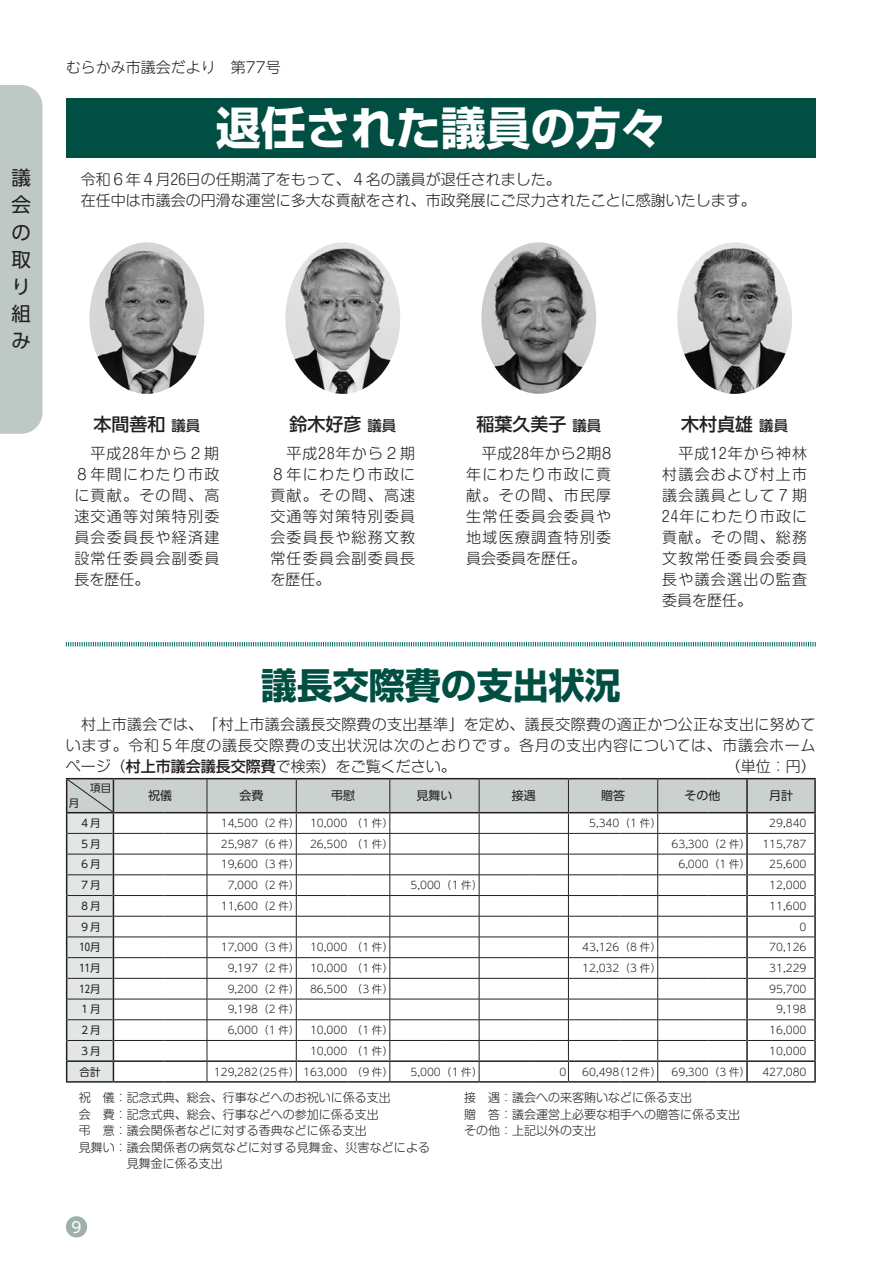
<style>
.page{position:relative;width:893px;height:1263px;background:#fff}
.page>*{position:absolute;margin:0;border:0;box-sizing:border-box;transform-origin:0 0}
.t1{font:700 45px "Shin Go Pr 6 N";color:#fff}
.Y本文-基本2024{font:700 36px "Shin Go Pr 6 N";color:#014e42}
.柱-UDゴシック{font:19.5px/27.2px "UD Shin Go Pr 6 N";color:#231f20}
.Y本文-基本2024-2{font:500 18px "UD Shin Go Pr 6 N";color:#231f20}
.Y本文-基本2024-3{font:300 15px/21px "Shin M Go Pr 6 N";letter-spacing:.04em;color:#231f20;text-align:justify}
.Y本文-基本2024-4{font:300 15px "Shin M Go Pr 6 N";color:#231f20}
.t2{font:300 15px "UD Shin M Go Pr 6 N";color:#231f20}
.t3{font:15px "UD Shin M Go Pr 6 N";color:#fff}
.Y本文-基本2024-5{font:500 14.4px "UD Shin Go Pr 6 N";color:#231f20}
.Y本文-基本2024-6{font:300 12px/16.5px "Shin M Go Pr 6 N";color:#231f20}
.t4{font:12px "UD Shin Go Pr 6 N";color:#231f20}
.t5{font:300 10.5px "UD Shin M Go Pr 6 N";color:#231f20}
.t6{font:10.5px "UD Shin Go Pr 6 N";color:#231f20}
.s1{font-family:"Shin Go Pr 6 N";font-weight:500}
</style>
<div class="page">
<div style="left:0;top:85px;width:43px;height:349px;background:#bec8c5"></div>
<div style="left:66px;top:1216px;width:21px;height:21px;background:#9eb0aa;border-radius:50%"></div>
<hr style="left:66px;top:778px;width:47px;height:1px;background:#231f20">
<hr style="left:113px;top:778px;width:51px;height:1px;background:#231f20">
<hr style="left:164px;top:778px;width:43px;height:1px;background:#231f20">
<hr style="left:207px;top:778px;width:51px;height:1px;background:#231f20">
<hr style="left:258px;top:778px;width:38px;height:1px;background:#231f20">
<hr style="left:296px;top:778px;width:51px;height:1px;background:#231f20">
<hr style="left:347px;top:778px;width:43px;height:1px;background:#231f20">
<hr style="left:390px;top:778px;width:51px;height:1px;background:#231f20">
<hr style="left:441px;top:778px;width:38px;height:1px;background:#231f20">
<hr style="left:479px;top:778px;width:51px;height:1px;background:#231f20">
<hr style="left:530px;top:778px;width:38px;height:1px;background:#231f20">
<hr style="left:568px;top:778px;width:51px;height:1px;background:#231f20">
<hr style="left:619px;top:778px;width:39px;height:1px;background:#231f20">
<hr style="left:658px;top:778px;width:51px;height:1px;background:#231f20">
<hr style="left:709px;top:778px;width:38px;height:1px;background:#231f20">
<hr style="left:747px;top:778px;width:69px;height:1px;background:#231f20">
<hr style="left:66px;top:1081px;width:47px;height:2px;background:#231f20">
<hr style="left:113px;top:1081px;width:51px;height:2px;background:#231f20">
<hr style="left:164px;top:1081px;width:43px;height:2px;background:#231f20">
<hr style="left:207px;top:1081px;width:51px;height:2px;background:#231f20">
<hr style="left:258px;top:1081px;width:38px;height:2px;background:#231f20">
<hr style="left:296px;top:1081px;width:51px;height:2px;background:#231f20">
<hr style="left:347px;top:1081px;width:43px;height:2px;background:#231f20">
<hr style="left:390px;top:1081px;width:51px;height:2px;background:#231f20">
<hr style="left:441px;top:1081px;width:38px;height:2px;background:#231f20">
<hr style="left:479px;top:1081px;width:51px;height:2px;background:#231f20">
<hr style="left:530px;top:1081px;width:38px;height:2px;background:#231f20">
<hr style="left:568px;top:1081px;width:51px;height:2px;background:#231f20">
<hr style="left:619px;top:1081px;width:39px;height:2px;background:#231f20">
<hr style="left:658px;top:1081px;width:51px;height:2px;background:#231f20">
<hr style="left:709px;top:1081px;width:38px;height:2px;background:#231f20">
<hr style="left:747px;top:1081px;width:69px;height:2px;background:#231f20">
<svg style="left:66px;top:779px;width:750px;height:303px"></svg>
<div style="left:66px;top:98px;width:750px;height:59px;background:#014e42"></div>
<img style="left:677px;top:242px;width:115px;height:152px">
<img style="left:481px;top:242px;width:115px;height:152px">
<img style="left:285px;top:242px;width:115px;height:152px">
<img style="left:89px;top:242px;width:115px;height:152px">
<svg style="left:65px;top:642px;width:751px;height:5px"></svg>
<p class="柱-UDゴシック" style="left:12px;top:164px;width:21px">議会の取り組み</p>
<h3 class="t2" style="left:66px;top:55px;width:216px">むらかみ市議会だより　第77号</h3>
<p class="t1" style="left:216px;top:92px;width:451px">退任された議員の方々</p>
<p class="Y本文-基本2024-4" style="left:66px;top:167px;width:497px">　令和６年４月26日の任期満了をもって、４名の議員が退任されました。</p>
<p class="Y本文-基本2024-4" style="left:66px;top:188px;width:692px">　在任中は市議会の円滑な運営に多大な貢献をされ、市政発展にご尽力されたことに感謝いたします。</p>
<p class="Y本文-基本2024-2" style="left:93px;top:409px;width:74px">本間善和</p>
<p class="Y本文-基本2024-3" style="left:74px;top:442px;width:146px">　平成28年から２期８年間にわたり市政に貢献。その間、高速交通等対策特別委員会委員長や経済建設常任委員会副委員長を歴任。</p>
<p class="Y本文-基本2024-5" style="left:171px;top:414px;width:30px">議員</p>
<p class="Y本文-基本2024-2" style="left:289px;top:409px;width:73px">鈴木好彦</p>
<p class="Y本文-基本2024-3" style="left:270px;top:442px;width:146px">　平成28年から２期８年にわたり市政に貢献。その間、高速交通等対策特別委員会委員長や総務文教常任委員会副委員長を歴任。</p>
<p class="Y本文-基本2024-5" style="left:367px;top:414px;width:30px">議員</p>
<p class="Y本文-基本2024-2" style="left:476px;top:409px;width:91px">稲葉久美子</p>
<p class="Y本文-基本2024-3" style="left:466px;top:442px;width:146px">　平成28年から2期8年にわたり市政に貢献。その間、市民厚生常任委員会委員や地域医療調査特別委員会委員を歴任。</p>
<p class="Y本文-基本2024-5" style="left:572px;top:414px;width:30px">議員</p>
<p class="Y本文-基本2024-2" style="left:681px;top:409px;width:73px">木村貞雄</p>
<p class="Y本文-基本2024-3" style="left:662px;top:442px;width:146px">　平成12年から神林村議会および村上市議会議員として７期24年にわたり市政に貢献。その間、総務文教常任委員会委員長や議会選出の監査委員を歴任。</p>
<p class="Y本文-基本2024-5" style="left:759px;top:414px;width:30px">議員</p>
<p class="Y本文-基本2024" style="left:261px;top:657px;width:361px">議長交際費の支出状況</p>
<p class="Y本文-基本2024-3" style="left:66px;top:713px;width:751px;text-align:right">　村上市議会では、「村上市議会議長交際費の支出基準」を定め、議長交際費の適正かつ公正な支出に努めています。令和５年度の議長交際費の支出状況は次のとおりです。各月の支出内容については、市議会ホーム（単位：円(</p>
<p class="Y本文-基本2024-4" style="left:66px;top:754px;width:392px">ページ（<span class="s1">村上市議会議長交際費</span>で検索）をご覧ください。</p>
<p class="t6" style="left:90px;top:780px;width:23px">項目</p>
<p class="t4" style="left:240px;top:786px;width:25px">会費</p>
<p class="t4" style="left:416px;top:786px;width:37px">見舞い</p>
<p class="t4" style="left:601px;top:786px;width:25px">贈答</p>
<p class="t4" style="left:148px;top:786px;width:25px">祝儀</p>
<p class="t4" style="left:512px;top:786px;width:25px">接遇</p>
<p class="t4" style="left:331px;top:786px;width:25px">弔慰</p>
<p class="t4" style="left:684px;top:786px;width:37px">その他</p>
<p class="t4" style="left:769px;top:786px;width:25px">月計</p>
<p class="t6" style="left:69px;top:795px;width:12px">月</p>
<p class="t6" style="left:80px;top:814px;width:23px">４月</p>
<p class="t5" style="left:221px;top:814px;width:80px">14,500（2 件）</p>
<p class="t5" style="left:310px;top:814px;width:84px">10,000 （1 件）</p>
<p class="t5" style="left:589px;top:814px;width:73px">5,340（1 件(</p>
<p class="t5" style="left:769px;top:814px;width:39px">29,840</p>
<p class="t6" style="left:80px;top:835px;width:23px">５月</p>
<p class="t5" style="left:221px;top:835px;width:80px">25,987（6 件）</p>
<p class="t5" style="left:310px;top:835px;width:84px">26,500 （1 件）</p>
<p class="t5" style="left:671px;top:835px;width:80px">63,300（2 件(</p>
<p class="t5" style="left:762px;top:835px;width:46px">115,787</p>
<p class="t6" style="left:80px;top:856px;width:23px">６月</p>
<p class="t5" style="left:221px;top:856px;width:80px">19,600（3 件）</p>
<p class="t5" style="left:678px;top:856px;width:73px">6,000（1 件(</p>
<p class="t5" style="left:769px;top:856px;width:39px">25,600</p>
<p class="t6" style="left:80px;top:877px;width:23px">７月</p>
<p class="t5" style="left:228px;top:877px;width:73px">7,000（2 件）</p>
<p class="t5" style="left:410px;top:877px;width:73px">5,000（1 件(</p>
<p class="t5" style="left:769px;top:877px;width:39px">12,000</p>
<p class="t6" style="left:80px;top:897px;width:23px">８月</p>
<p class="t5" style="left:221px;top:897px;width:80px">11,600（2 件(</p>
<p class="t5" style="left:769px;top:897px;width:39px">11,600</p>
<p class="t6" style="left:80px;top:918px;width:23px">９月</p>
<p class="t5" style="left:800px;top:918px;width:8px">0</p>
<p class="t6" style="left:80px;top:939px;width:23px">１０月</p>
<p class="t5" style="left:221px;top:939px;width:80px">17,000（3 件）</p>
<p class="t5" style="left:310px;top:939px;width:84px">10,000 （1 件）</p>
<p class="t5" style="left:582px;top:939px;width:80px">43,126（8 件(</p>
<p class="t5" style="left:769px;top:939px;width:39px">70,126</p>
<p class="t6" style="left:80px;top:959px;width:23px">１１月</p>
<p class="t5" style="left:228px;top:959px;width:73px">9,197（2 件）</p>
<p class="t5" style="left:310px;top:959px;width:84px">10,000 （1 件）</p>
<p class="t5" style="left:582px;top:959px;width:80px">12,032（3 件(</p>
<p class="t5" style="left:769px;top:959px;width:39px">31,229</p>
<p class="t6" style="left:80px;top:980px;width:23px">１２月</p>
<p class="t5" style="left:228px;top:980px;width:73px">9,200（2 件）</p>
<p class="t5" style="left:310px;top:980px;width:84px">86,500 （3 件(</p>
<p class="t5" style="left:769px;top:980px;width:39px">95,700</p>
<p class="t6" style="left:80px;top:1001px;width:23px">１月</p>
<p class="t5" style="left:228px;top:1001px;width:73px">9,198（2 件(</p>
<p class="t5" style="left:776px;top:1001px;width:32px">9,198</p>
<p class="t6" style="left:80px;top:1021px;width:23px">２月</p>
<p class="t5" style="left:228px;top:1021px;width:73px">6,000（1 件）</p>
<p class="t5" style="left:310px;top:1021px;width:84px">10,000 （1 件(</p>
<p class="t5" style="left:769px;top:1021px;width:39px">16,000</p>
<p class="t6" style="left:80px;top:1042px;width:23px">３月</p>
<p class="t5" style="left:310px;top:1042px;width:84px">10,000 （1 件(</p>
<p class="t5" style="left:769px;top:1042px;width:39px">10,000</p>
<p class="t5" style="left:253px;top:1063px;width:142px">（25件） 163,000 （9 件）</p>
<p class="t5" style="left:410px;top:1063px;width:73px">5,000（1 件）</p>
<p class="t5" style="left:614px;top:1063px;width:48px">（12件）</p>
<p class="t5" style="left:671px;top:1063px;width:80px">69,300（3 件(</p>
<p class="t6" style="left:80px;top:1063px;width:23px">合計</p>
<p class="Y本文-基本2024-6" style="left:79px;top:1088px;width:314px">祝　儀：記念式典、総会、行事などへのお祝いに係る支出</p>
<p class="Y本文-基本2024-6" style="left:79px;top:1105px;width:301px">会　費：記念式典、総会、行事などへの参加に係る支出</p>
<p class="Y本文-基本2024-6" style="left:79px;top:1121px;width:289px">弔　意：議会関係者などに対する香典などに係る支出</p>
<p class="Y本文-基本2024-6" style="left:127px;top:1138px;width:305px;text-indent:-48px">見舞い：議会関係者の病気などに対する見舞金、災害などによる見舞金に係る支出</p>
<p class="t5" style="left:214px;top:1063px;width:46px">129,282</p>
<p class="t5" style="left:559px;top:1063px;width:8px">0</p>
<p class="t5" style="left:582px;top:1063px;width:39px">60,498</p>
<p class="Y本文-基本2024-6" style="left:464px;top:1088px;width:229px">接　遇：議会への来客賄いなどに係る支出</p>
<p class="Y本文-基本2024-6" style="left:464px;top:1105px;width:277px">贈　答：議会運営上必要な相手への贈答に係る支出</p>
<p class="Y本文-基本2024-6" style="left:464px;top:1121px;width:133px">その他：上記以外の支出</p>
<p class="t5" style="left:762px;top:1063px;width:46px">427,080</p>
<h3 class="t3" style="left:72px;top:1214px;width:11px">9</h3>
</div>
